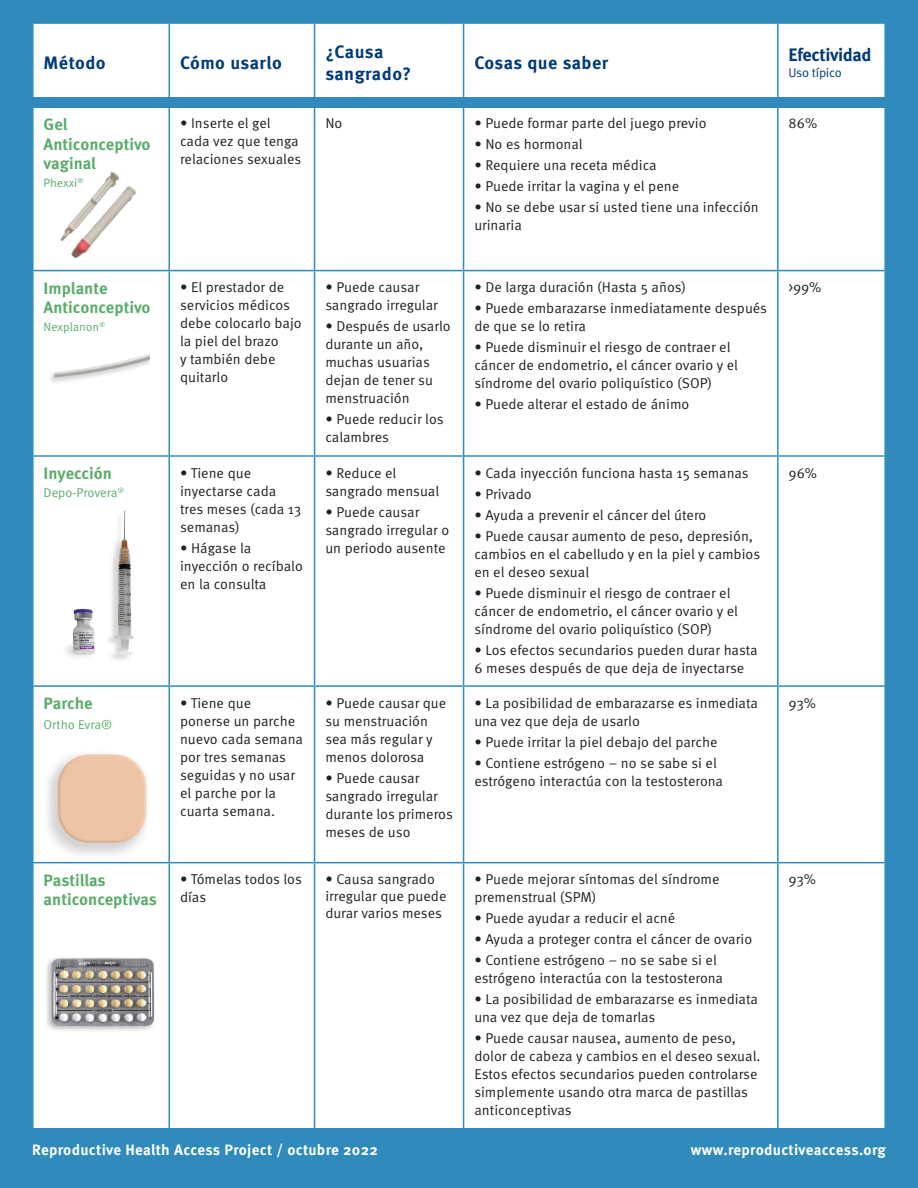
<style>
.page{position:relative;width:918px;height:1188px;background:#308bbc}
.page>*{position:absolute;margin:0;border:0;box-sizing:border-box;transform-origin:0 0}
.t1{font:700 18px/22.5px "Meta Pro";letter-spacing:.02em;color:#013b79}
.t2{font:700 18px "Meta Pro";letter-spacing:-.02em;color:#013b79}
.method{font:700 16.5px/19.5px "Meta Pro";color:#5dac6c}
.body{font:700 15px "Meta Pro";letter-spacing:.02em;color:#fff}
.body-2{font:14.25px/18px "Meta Pro Norm";color:#231f20}
.method_sub{font:12.75px "Meta Pro Norm";color:#5dac6c}
.method-2{font:12.75px "Meta Pro Norm";color:#5dac6c}
.t3{font:12.75px "Meta Pro Norm";letter-spacing:-.02em;color:#013b79}
.method_sub-2{font:12px "Meta Pro Norm";color:#5dac6c}
</style>
<div class="page">
<div style="left:34px;top:24px;width:850px;height:1104px;background:#fff"></div>
<div style="left:34px;top:108px;width:280px;height:162px;background:#fff"></div>
<hr style="left:169px;top:24px;width:1px;height:82px;background:#308bbc">
<hr style="left:314px;top:24px;width:1px;height:82px;background:#308bbc">
<hr style="left:463px;top:24px;width:1px;height:82px;background:#308bbc">
<hr style="left:777px;top:24px;width:2px;height:82px;background:#308bbc">
<hr style="left:169px;top:108px;width:1px;height:162px;background:#308bbc">
<hr style="left:314px;top:108px;width:1px;height:162px;background:#308bbc">
<hr style="left:463px;top:108px;width:1px;height:162px;background:#308bbc">
<hr style="left:777px;top:108px;width:2px;height:162px;background:#308bbc">
<hr style="left:32px;top:270px;width:137px;height:1px;background:#308bbc">
<hr style="left:169px;top:270px;width:146px;height:1px;background:#308bbc">
<hr style="left:169px;top:271px;width:1px;height:184px;background:#308bbc">
<hr style="left:315px;top:270px;width:149px;height:1px;background:#308bbc">
<hr style="left:314px;top:271px;width:1px;height:184px;background:#308bbc">
<hr style="left:464px;top:270px;width:314px;height:1px;background:#308bbc">
<hr style="left:463px;top:271px;width:1px;height:184px;background:#308bbc">
<hr style="left:778px;top:270px;width:108px;height:1px;background:#308bbc">
<hr style="left:777px;top:271px;width:2px;height:184px;background:#308bbc">
<hr style="left:32px;top:455px;width:137px;height:2px;background:#308bbc">
<hr style="left:169px;top:455px;width:146px;height:2px;background:#308bbc">
<hr style="left:169px;top:457px;width:1px;height:228px;background:#308bbc">
<hr style="left:315px;top:455px;width:149px;height:2px;background:#308bbc">
<hr style="left:314px;top:457px;width:1px;height:228px;background:#308bbc">
<hr style="left:464px;top:455px;width:314px;height:2px;background:#308bbc">
<hr style="left:463px;top:457px;width:1px;height:228px;background:#308bbc">
<hr style="left:778px;top:455px;width:108px;height:2px;background:#308bbc">
<hr style="left:777px;top:457px;width:2px;height:228px;background:#308bbc">
<hr style="left:32px;top:685px;width:137px;height:2px;background:#308bbc">
<hr style="left:169px;top:685px;width:146px;height:2px;background:#308bbc">
<hr style="left:169px;top:687px;width:1px;height:175px;background:#308bbc">
<hr style="left:315px;top:685px;width:149px;height:2px;background:#308bbc">
<hr style="left:314px;top:687px;width:1px;height:175px;background:#308bbc">
<hr style="left:464px;top:685px;width:314px;height:2px;background:#308bbc">
<hr style="left:463px;top:687px;width:1px;height:175px;background:#308bbc">
<hr style="left:778px;top:685px;width:108px;height:2px;background:#308bbc">
<hr style="left:777px;top:687px;width:2px;height:175px;background:#308bbc">
<hr style="left:32px;top:862px;width:137px;height:1px;background:#308bbc">
<hr style="left:169px;top:862px;width:146px;height:1px;background:#308bbc">
<hr style="left:169px;top:863px;width:1px;height:265px;background:#308bbc">
<hr style="left:315px;top:862px;width:149px;height:1px;background:#308bbc">
<hr style="left:314px;top:863px;width:1px;height:265px;background:#308bbc">
<hr style="left:464px;top:862px;width:314px;height:1px;background:#308bbc">
<hr style="left:463px;top:863px;width:1px;height:265px;background:#308bbc">
<hr style="left:778px;top:862px;width:108px;height:1px;background:#308bbc">
<hr style="left:777px;top:863px;width:2px;height:265px;background:#308bbc">
<div style="left:3px;top:97px;width:915px;height:11px;background:#308bbc"></div>
<img style="left:44px;top:352px;width:105px;height:34px">
<img style="left:61px;top:507px;width:77px;height:156px">
<img style="left:45px;top:751px;width:101px;height:107px">
<img style="left:44px;top:954px;width:111px;height:79px">
<img style="left:35px;top:138px;width:138px;height:141px">
<p class="t1" style="left:44px;top:50px;width:64px">Método</p>
<p class="t1" style="left:180px;top:50px;width:103px">Cómo usarlo</p>
<p class="t1" style="left:325px;top:39px;width:87px">¿Causa sangrado?</p>
<p class="t1" style="left:474px;top:50px;width:135px">Cosas que saber</p>
<p class="method" style="left:44px;top:113px;width:108px">Gel<br>Anticonceptivo</p>
<p class="method" style="left:44px;top:152px;width:54px">vaginal</p>
<p class="method_sub-2" style="left:44px;top:173px;width:42px">Phexxi<sup>®</sup></p>
<p class="body-2" style="left:180px;top:113px;width:123px">• Inserte el gel cada vez que tenga relaciones sexuales</p>
<p class="body-2" style="left:325px;top:113px;width:19px">No</p>
<p class="body-2" style="left:474px;top:113px;width:234px">• Puede formar parte del juego previo</p>
<p class="body-2" style="left:474px;top:134px;width:110px">• No es hormonal</p>
<p class="body-2" style="left:474px;top:155px;width:184px">• Requiere una receta médica</p>
<p class="body-2" style="left:474px;top:176px;width:206px">• Puede irritar la vagina y el pene</p>
<p class="body-2" style="left:474px;top:197px;width:286px">• No se debe usar si usted tiene una infección urinaria</p>
<p class="method" style="left:44px;top:277px;width:108px">Implante<br>Anticonceptivo</p>
<p class="method_sub-2" style="left:44px;top:318px;width:63px">Nexplanon<sup>®</sup></p>
<p class="body-2" style="left:180px;top:277px;width:123px">• El prestador de servicios médicos debe colocarlo bajo la piel del brazo<br>y también debe quitarlo</p>
<p class="body-2" style="left:325px;top:277px;width:114px">• Puede causar sangrado irregular</p>
<p class="body-2" style="left:325px;top:316px;width:127px">• Después de usarlo durante un año, muchas usuarias dejan de tener su menstruación</p>
<p class="body-2" style="left:325px;top:409px;width:120px">• Puede reducir los calambres</p>
<p class="body-2" style="left:474px;top:277px;width:213px">• De larga duración (Hasta 5 años)</p>
<p class="body-2" style="left:474px;top:298px;width:294px">• Puede embarazarse inmediatamente después de que se lo retira</p>
<p class="body-2" style="left:474px;top:337px;width:265px">• Puede disminuir el riesgo de contraer el cáncer de endometrio, el cáncer ovario y el síndrome del ovario poliquístico (SOP)</p>
<p class="body-2" style="left:474px;top:394px;width:217px">• Puede alterar el estado de ánimo</p>
<p class="method" style="left:44px;top:463px;width:70px">Inyección</p>
<p class="method_sub" style="left:44px;top:483px;width:82px">Depo-Provera<sup>®</sup></p>
<p class="body-2" style="left:180px;top:463px;width:123px">• Tiene que inyectarse cada tres meses (cada 13 semanas)</p>
<p class="body-2" style="left:180px;top:538px;width:124px">• Hágase la inyección o recíbalo en la consulta</p>
<p class="body-2" style="left:325px;top:463px;width:116px">• Reduce el sangrado mensual</p>
<p class="body-2" style="left:325px;top:502px;width:125px">• Puede causar sangrado irregular o un periodo ausente</p>
<p class="body-2" style="left:474px;top:463px;width:276px">• Cada inyección funciona hasta 15 semanas</p>
<p class="body-2" style="left:474px;top:484px;width:59px">• Privado</p>
<p class="body-2" style="left:474px;top:505px;width:234px">• Ayuda a prevenir el cáncer del útero</p>
<p class="body-2" style="left:474px;top:526px;width:287px">• Puede causar aumento de peso, depresión, cambios en el cabelludo y en la piel y cambios en el deseo sexual</p>
<p class="body-2" style="left:474px;top:583px;width:265px">• Puede disminuir el riesgo de contraer el cáncer de endometrio, el cáncer ovario y el síndrome del ovario poliquístico (SOP)</p>
<p class="body-2" style="left:474px;top:640px;width:285px">• Los efectos secundarios pueden durar hasta<br>6 meses después de que deja de inyectarse</p>
<p class="method" style="left:44px;top:693px;width:51px">Parche</p>
<p class="method-2" style="left:44px;top:715px;width:70px">Ortho Evra®</p>
<p class="body-2" style="left:180px;top:693px;width:125px">• Tiene que ponerse un parche nuevo cada semana por tres semanas seguidas y no usar el parche por la cuarta semana.</p>
<p class="body-2" style="left:325px;top:693px;width:123px">• Puede causar que su menstruación sea más regular y menos dolorosa</p>
<p class="body-2" style="left:325px;top:768px;width:129px">• Puede causar sangrado irregular durante los primeros meses de uso</p>
<p class="body-2" style="left:474px;top:693px;width:285px">• La posibilidad de embarazarse es inmediata una vez que deja de usarlo</p>
<p class="body-2" style="left:474px;top:732px;width:245px">• Puede irritar la piel debajo del parche</p>
<p class="body-2" style="left:474px;top:753px;width:250px">• Contiene estrógeno – no se sabe si el estrógeno interactúa con la testosterona</p>
<p class="method" style="left:44px;top:869px;width:115px">Pastillas anticonceptivas</p>
<p class="body-2" style="left:180px;top:869px;width:123px">• Tómelas todos los días</p>
<p class="body-2" style="left:325px;top:870px;width:123px;line-height:16.8px">• Causa sangrado irregular que puede durar varios meses</p>
<p class="body-2" style="left:474px;top:869px;width:247px">• Puede mejorar síntomas del síndrome premenstrual (SPM)</p>
<p class="body-2" style="left:474px;top:908px;width:202px">• Puede ayudar a reducir el acné</p>
<p class="body-2" style="left:474px;top:929px;width:279px">• Ayuda a proteger contra el cáncer de ovario</p>
<p class="body-2" style="left:474px;top:950px;width:250px">• Contiene estrógeno – no se sabe si el estrógeno interactúa con la testosterona</p>
<p class="body-2" style="left:474px;top:989px;width:285px">• La posibilidad de embarazarse es inmediata una vez que deja de tomarlas</p>
<p class="body-2" style="left:474px;top:1028px;width:288px">• Puede causar nausea, aumento de peso, dolor de cabeza y cambios en el deseo sexual.<br>Estos efectos secundarios pueden controlarse simplemente usando otra marca de pastillas anticonceptivas</p>
<p class="t2" style="left:789px;top:40px;width:84px">Efectividad</p>
<p class="t3" style="left:789px;top:63px;width:55px">Uso típico</p>
<p class="body-2" style="left:789px;top:113px;width:30px">86%</p>
<p class="body-2" style="left:789px;top:277px;width:34px">&gt;99%</p>
<p class="body-2" style="left:789px;top:463px;width:30px">96%</p>
<p class="body-2" style="left:789px;top:693px;width:29px">93%</p>
<p class="body-2" style="left:789px;top:869px;width:29px">93%</p>
<p class="body" style="left:32px;top:1138px;width:347px">Reproductive Health Access Project / octubre 2022</p>
<p class="body" style="left:691px;top:1138px;width:196px">www.reproductiveaccess.org</p>
</div>
